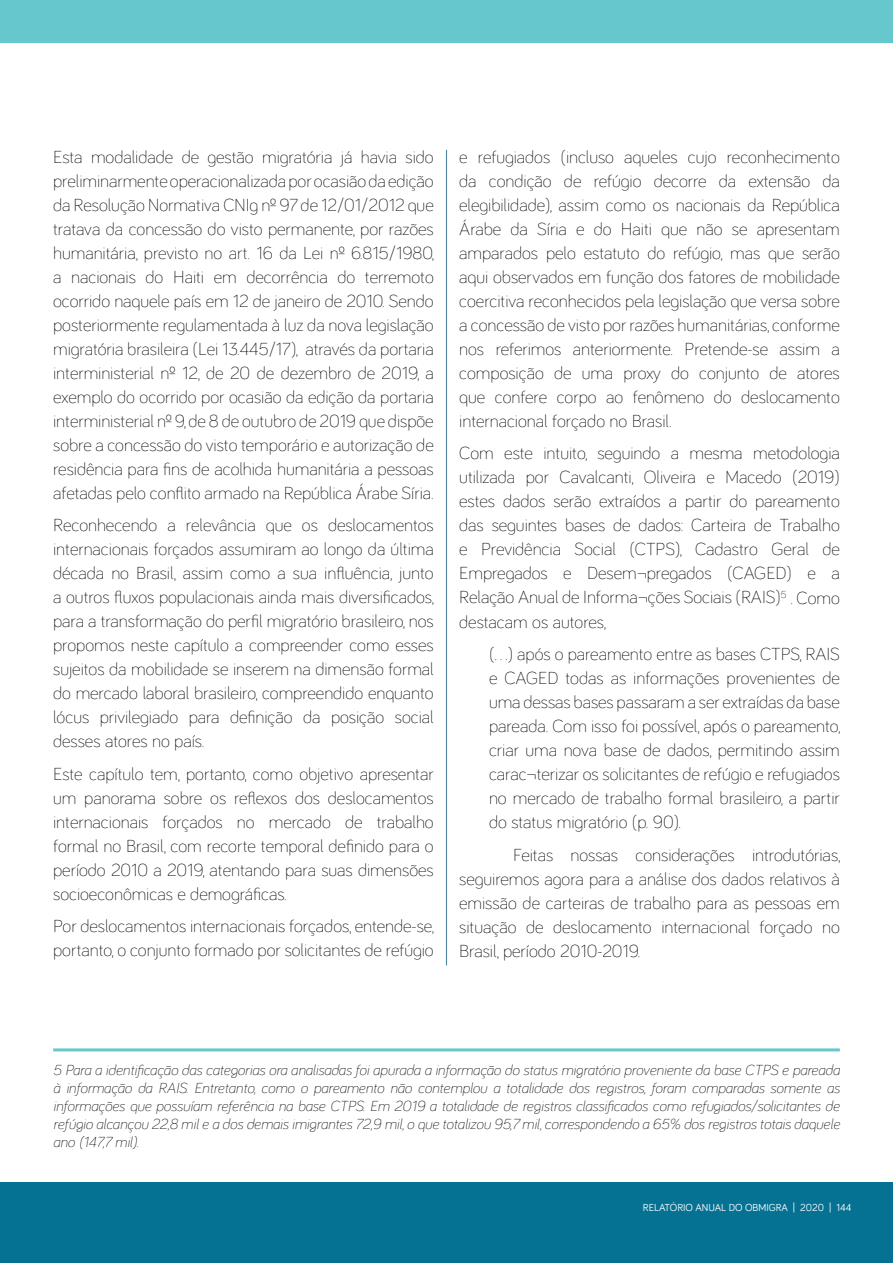
<style>
.page{position:relative;width:893px;height:1263px;background:#fff}
.page>*{position:absolute;margin:0;border:0;box-sizing:border-box;transform-origin:0 0}
.t1{font:300 18px/24px "Bariol";color:#000;text-align:justify}
.t2{font:italic 300 15px/18px "Bariol";color:#000;text-align:justify}
.t3{font:10.5px "Bariol";color:#fff}
</style>
<div class="page">
<div style="left:0;top:1182px;width:893px;height:81px;background:#067293"></div>
<div style="left:0;top:0;width:893px;height:43px;background:#66c8cd"></div>
<hr style="left:446px;top:150px;width:1px;height:815px;background:#4f85a2">
<hr style="left:53px;top:1048px;width:787px;height:3px;background:#66c8cd">
<p class="t1" style="left:53px;top:144px;width:383px">Esta modalidade de gestão migratória já havia sido preliminarmente operacionalizada por ocasião da edição da Resolução Normativa CNIg nº 97 de 12/01/2012 que tratava da concessão do visto permanente, por razões humanitária, previsto no art. 16 da Lei nº 6.815/1980, a nacionais do Haiti em decorrência do terremoto ocorrido naquele país em 12 de janeiro de 2010. Sendo posteriormente regulamentada à luz da nova legislação migratória brasileira (Lei 13.445/17), através da portaria interministerial nº 12, de 20 de dezembro de 2019, a exemplo do ocorrido por ocasião da edição da portaria interministerial nº 9, de 8 de outubro de 2019 que dispõe sobre a concessão do visto temporário e autorização de residência para fins de acolhida humanitária a pessoas afetadas pelo conflito armado na República Árabe Síria.</p>
<p class="t1" style="left:53px;top:512px;width:383px">Reconhecendo a relevância que os deslocamentos internacionais forçados assumiram ao longo da última década no Brasil, assim como a sua influência, junto a outros fluxos populacionais ainda mais diversificados, para a transformação do perfil migratório brasileiro, nos propomos neste capítulo a compreender como esses sujeitos da mobilidade se inserem na dimensão formal do mercado laboral brasileiro, compreendido enquanto lócus privilegiado para definição da posição social desses atores no país.</p>
<p class="t1" style="left:53px;top:761px;width:382px">Este capítulo tem, portanto, como objetivo apresentar um panorama sobre os reflexos dos deslocamentos internacionais forçados no mercado de trabalho formal no Brasil, com recorte temporal definido para o período 2010 a 2019, atentando para suas dimensões socioeconômicas e demográficas.</p>
<p class="t1" style="left:53px;top:913px;width:383px">Por deslocamentos internacionais forçados, entende-se, portanto, o conjunto formado por solicitantes de refúgio</p>
<p class="t1" style="left:459px;top:144px;width:382px">e refugiados (incluso aqueles cujo reconhecimento da condição de refúgio decorre da extensão da elegibilidade), assim como os nacionais da República Árabe da Síria e do Haiti que não se apresentam amparados pelo estatuto do refúgio, mas que serão aqui observados em função dos fatores de mobilidade coercitiva reconhecidos pela legislação que versa sobre a concessão de visto por razões humanitárias, conforme nos referimos anteriormente. Pretende-se assim a composição de uma proxy do conjunto de atores que confere corpo ao fenômeno do deslocamento internacional forçado no Brasil.</p>
<p class="t1" style="left:459px;top:440px;width:382px">Com este intuito, seguindo a mesma metodologia utilizada por Cavalcanti, Oliveira e Macedo (2019) estes dados serão extraídos a partir do pareamento das seguintes bases de dados: Carteira de Trabalho e Previdência Social (CTPS), Cadastro Geral de Empregados e Desem¬pregados (CAGED) e a Relação Anual de Informa¬ções Sociais (RAIS)<sup>5</sup> . Como destacam os autores,</p>
<p class="t1" style="left:489px;top:641px;width:353px">(...) após o pareamento entre as bases CTPS, RAIS e CAGED todas as informações provenientes de uma dessas bases passaram a ser extraídas da base pareada. Com isso foi possível, após o pareamento, criar uma nova base de dados, permitindo assim carac¬terizar os solicitantes de refúgio e refugiados no mercado de trabalho formal brasileiro, a partir do status migratório (p. 90).</p>
<p class="t1" style="left:459px;top:841px;width:383px;text-indent:54px">Feitas nossas considerações introdutórias, seguiremos agora para a análise dos dados relativos à emissão de carteiras de trabalho para as pessoas em situação de deslocamento internacional forçado no Brasil, período 2010-2019.</p>
<p class="t2" style="left:53px;top:1060px;width:788px">5 Para a identificação das categorias ora analisadas foi apurada a informação do status migratório proveniente da base CTPS e pareada à informação da RAIS. Entretanto, como o pareamento não contemplou a totalidade dos registros, foram comparadas somente as informações que possuíam referência na base CTPS. Em 2019 a totalidade de registros classificados como refugiados/solicitantes de refúgio alcançou 22,8 mil e a dos demais imigrantes 72,9 mil, o que totalizou 95,7 mil, correspondendo a 65% dos registros totais daquele ano (147,7 mil).</p>
<p class="t3" style="left:643px;top:1200px;width:210px">RELATÓRIO ANUAL DO OBMIGRA | 2020 | 144</p>
</div>
